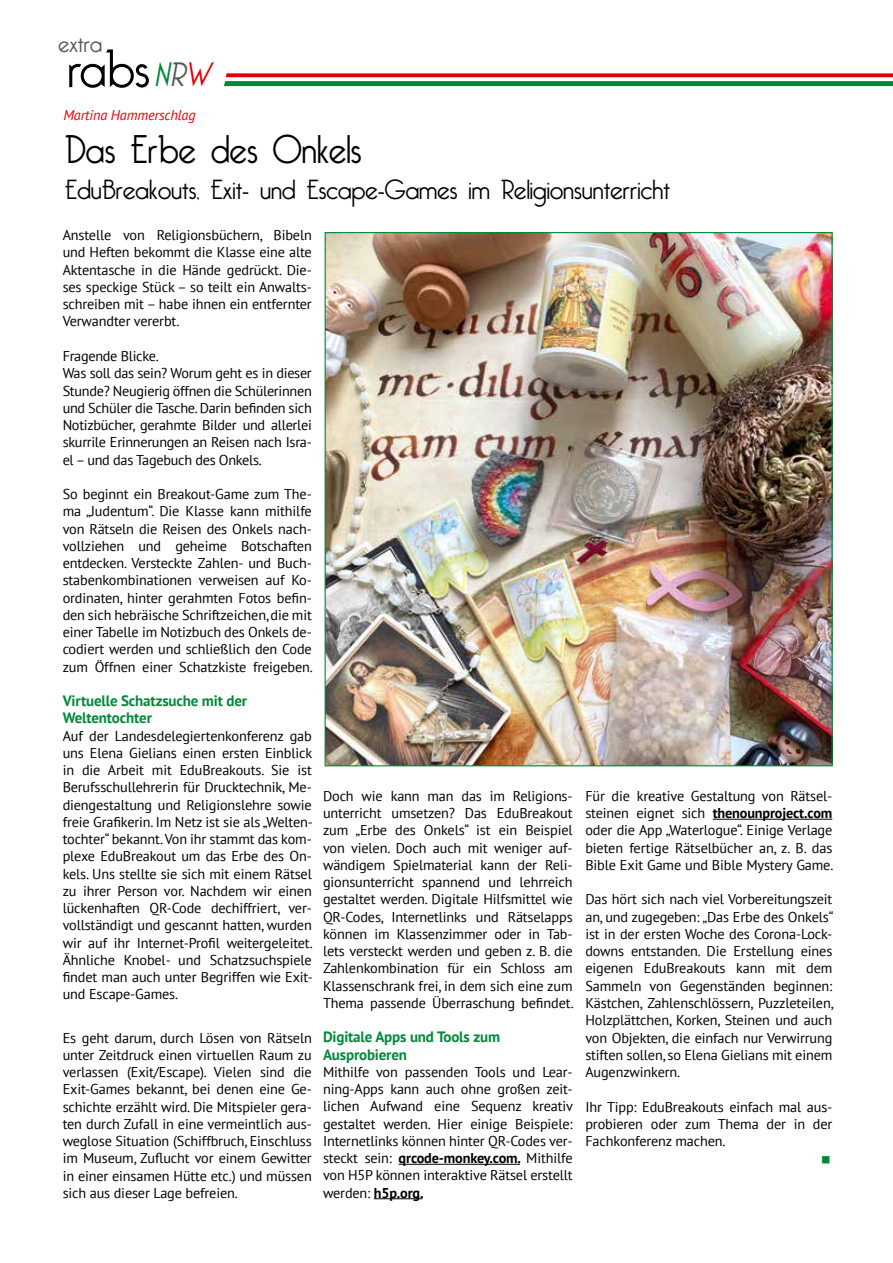
<style>
.page{position:relative;width:893px;height:1263px;background:#fff}
.page>*{position:absolute;margin:0;border:0;box-sizing:border-box;transform-origin:0 0}
.t1{font:300 52.65px "Bellerose";color:#000}
.t2{font:300 39px "Bellerose";color:#000;scale:.96 1}
.t3{font:300 27px "Bellerose";color:#000}
.t4{font:300 24px "Bellerose";color:#565655}
.t5{font:700 15px/17.2px "PT Sans";letter-spacing:-.01em;color:#008939}
.t6{font:14.25px/17.2px "PT Sans";letter-spacing:-.01em;color:#000;text-align:justify}
.t7{font:italic 14.25px "PT Sans";letter-spacing:-.01em;color:#e3000c}
.s1{font-style:italic;font-size:33px;color:#008939}
.s2{font-style:italic;font-size:33px;color:#565655}
.s3{font-style:italic;font-size:33px;color:#e3000c}
.s4{font-weight:700}
</style>
<div class="page">
<svg style="left:224px;top:73px;width:669px;height:13px"></svg>
<img style="left:327px;top:234px;width:504px;height:530px">
<hr style="left:399px;top:1164px;width:121px;height:1px;background:#000">
<hr style="left:374px;top:1198px;width:48px;height:1px;background:#000">
<hr style="left:713px;top:819px;width:119px;height:1px;background:#000">
<h3 class="t4" style="left:58px;top:30px;width:45px">extra</h3>
<h1 class="t1" style="left:68px;top:38px;width:151px">rabs <span class="s1">N</span><span class="s2">R</span><span class="s3">W</span></h1>
<p class="t7" style="left:63px;top:105px;width:134px">Martina Hammerschlag</p>
<h2 class="t2" style="left:65px;top:127px;width:311px">Das Erbe des Onkels</h2>
<h3 class="t3" style="left:65px;top:174px;width:607px">EduBreakouts, Exit- und Escape-Games im Religionsunterricht</h3>
<p class="t6" style="left:63px;top:226px;width:251px">Anstelle von Religionsbüchern, Bibeln und Heften bekommt die Klasse eine alte Aktentasche in die Hände gedrückt. Die&shy;ses speckige Stück – so teilt ein Anwalts&shy;schreiben mit – habe ihnen ein entfernter Verwandter vererbt.</p>
<p class="t6" style="left:63px;top:347px;width:251px;text-align:left">Fragende Blicke.<br>Was soll das sein? Worum geht es in dieser Stunde? Neugierig öffnen die Schülerinnen und Schüler die Tasche. Darin befinden sich Notizbücher, gerahmte Bilder und allerlei skurrile Erinnerungen an Reisen nach Isra&shy;el – und das Tagebuch des Onkels.</p>
<p class="t6" style="left:63px;top:485px;width:252px">So beginnt ein Breakout-Game zum The&shy;ma „Judentum“. Die Klasse kann mithilfe von Rätseln die Reisen des Onkels nach&shy;vollziehen und geheime Botschaften entdecken. Versteckte Zahlen- und Buch&shy;stabenkombinationen verweisen auf Ko&shy;ordinaten, hinter gerahmten Fotos befin&shy;den sich hebräische Schriftzeichen, die mit einer Tabelle im Notizbuch des Onkels de&shy;codiert werden und schließlich den Code zum Öffnen einer Schatzkiste freigeben.</p>
<p class="t5" style="left:63px;top:692px;width:186px">Virtuelle Schatzsuche mit der<br>Weltentochter</p>
<p class="t6" style="left:63px;top:726px;width:252px">Auf der Landesdelegiertenkonferenz gab uns Elena Gielians einen ersten Einblick in die Arbeit mit EduBreakouts. Sie ist Berufsschullehrerin für Drucktechnik, Me&shy;diengestaltung und Religionslehre sowie freie Grafikerin. Im Netz ist sie als „Welten&shy;tochter“ bekannt. Von ihr stammt das kom&shy;plexe EduBreakout um das Erbe des On&shy;kels. Uns stellte sie sich mit einem Rätsel zu ihrer Person vor. Nachdem wir einen lückenhaften QR-Code dechiffriert, ver&shy;vollständigt und gescannt hatten, wurden wir auf ihr Internet-Profil weitergeleitet.<br>Ähnliche Knobel- und Schatzsuchspiele findet man auch unter Begriffen wie Exit&shy;und Escape-Games.</p>
<p class="t6" style="left:63px;top:1028px;width:251px">Es geht darum, durch Lösen von Rätseln unter Zeitdruck einen virtuellen Raum zu verlassen (Exit/Escape). Vielen sind die Exit-Games bekannt, bei denen eine Ge&shy;schichte erzählt wird. Die Mitspieler gera&shy;ten durch Zufall in eine vermeintlich aus&shy;weglose Situation (Schiffbruch, Einschluss im Museum, Zuflucht vor einem Gewitter in einer einsamen Hütte etc.) und müssen sich aus dieser Lage befreien.</p>
<p class="t6" style="left:323px;top:787px;width:252px">Doch wie kann man das im Religions&shy;unterricht umsetzen? Das EduBreakout zum „Erbe des Onkels“ ist ein Beispiel von vielen. Doch auch mit weniger auf&shy;wändigem Spielmaterial kann der Reli&shy;gionsunterricht spannend und lehrreich gestaltet werden. Digitale Hilfsmittel wie QR-Codes, Internetlinks und Rätselapps können im Klassenzimmer oder in Tab&shy;lets versteckt werden und geben z. B. die Zahlenkombination für ein Schloss am Klassenschrank frei, in dem sich eine zum Thema passende Überraschung befindet.</p>
<p class="t5" style="left:323px;top:1028px;width:179px">Digitale Apps und Tools zum<br>Ausprobieren</p>
<p class="t6" style="left:323px;top:1063px;width:252px">Mithilfe von passenden Tools und Lear&shy;ning-Apps kann auch ohne großen zeit&shy;lichen Aufwand eine Sequenz kreativ gestaltet werden. Hier einige Beispiele:<br>Internetlinks können hinter QR-Codes ver&shy;steckt sein: <span class="s4">qrcode-monkey.com.</span> Mithilfe von H5P können interaktive Rätsel erstellt werden: <span class="s4">h5p.org.</span></p>
<p class="t6" style="left:585px;top:787px;width:250px">Für die kreative Gestaltung von Rätsel&shy;steinen eignet sich <span class="s4">thenounproject.com </span>oder die App „Waterlogue“. Einige Verlage bieten fertige Rätselbücher an, z. B. das Bible Exit Game und Bible Mystery Game.</p>
<p class="t6" style="left:585px;top:890px;width:250px">Das hört sich nach viel Vorbereitungszeit an, und zugegeben: „Das Erbe des Onkels“ ist in der ersten Woche des Corona-Lock&shy;downs entstanden. Die Erstellung eines eigenen EduBreakouts kann mit dem Sammeln von Gegenständen beginnen:<br>Kästchen, Zahlenschlössern, Puzzleteilen, Holzplättchen, Korken, Steinen und auch von Objekten, die einfach nur Verwirrung stiften sollen, so Elena Gielians mit einem Augenzwinkern.</p>
<p class="t6" style="left:585px;top:1097px;width:248px">Ihr Tipp: EduBreakouts einfach mal aus&shy;probieren oder zum Thema der in der Fachkonferenz machen.</p>
</div>
